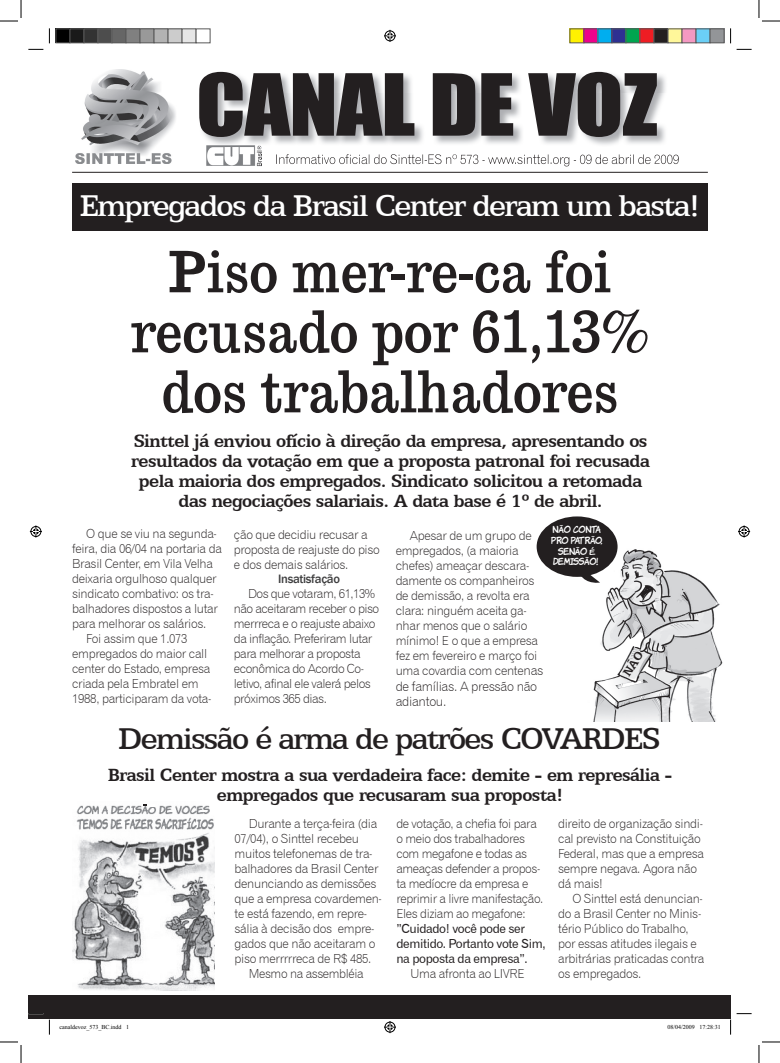
<style>
.page{position:relative;width:780px;height:1063px;background:#fff}
.page>*{position:absolute;margin:0;border:0;box-sizing:border-box;transform-origin:0 0}
.t1{font:79px "Impact";letter-spacing:-.01em;color:#231f20;scale:1.13 1}
.t2{font:60px/60px "Egyptian 710 BT Regular A";letter-spacing:-.025em;color:#231f20;text-align:center}
.t3{font:500 34px "Egyptian 505 BT";letter-spacing:-.05em;color:#fff}
.t4{font:500 34px "Egyptian 505 BT";letter-spacing:-.05em;color:#231f20}
.t5{font:700 20px/20px "Egyptian 505 BT";letter-spacing:-.025em;color:#231f20;text-align:center}
.t6{font:13px/15.6px "Gothic 720 BT Light B";letter-spacing:-.025em;color:#231f20}
.t7{font:12.5px/15px "Gothic 720 BT Light B";letter-spacing:-.025em;color:#231f20}
.t8{font:12.5px/15px "Gothic 720 BT Roman B";letter-spacing:-.03em;color:#231f20}
.t9{font:500 12.5px "Franklin Gothic";letter-spacing:-.025em;color:#3e3e3f}
.t10{font:9px/10.8px "Reverbo Normal";letter-spacing:-.025em;color:#fff;text-align:center}
.t11{font:6px "Times New Roman";color:#000}
.s1{font-size:13px}
</style>
<div class="page">
<div style="left:28px;top:995px;width:702px;height:23px;background:#231f20"></div>
<img style="left:72px;top:805px;width:142px;height:185px">
<img style="left:198px;top:92px;width:420px;height:80px">
<img style="left:618px;top:92px;width:90px;height:112px">
<img style="left:272px;top:154px;width:406px;height:12px">
<img style="left:201px;top:73px;width:465px;height:19px">
<hr style="left:72px;top:172px;width:635px;height:1px;background:#231f20">
<img style="left:76px;top:69px;width:100px;height:94px">
<div style="left:72px;top:183px;width:635px;height:48px;background:#231f20"></div>
<img style="left:593px;top:545px;width:130px;height:176px">
<div style="left:536px;top:516px;width:81px;height:61px;background:#231f20;border-radius:50%"></div>
<svg style="left:579px;top:572px;width:20px;height:13px"></svg>
<svg style="left:143px;top:804px;width:12px;height:3px"></svg>
<img style="left:206px;top:146px;width:55px;height:21px">
<svg style="left:28px;top:49px;width:15px;height:1px"></svg>
<svg style="left:736px;top:49px;width:15px;height:1px"></svg>
<svg style="left:736px;top:1013px;width:15px;height:1px"></svg>
<svg style="left:49px;top:28px;width:1px;height:15px"></svg>
<svg style="left:49px;top:1019px;width:1px;height:15px"></svg>
<svg style="left:0;top:0;width:22px;height:22px"></svg>
<svg style="left:0;top:1041px;width:22px;height:21px"></svg>
<svg style="left:758px;top:0;width:21px;height:22px"></svg>
<svg style="left:758px;top:1041px;width:21px;height:21px"></svg>
<svg style="left:384px;top:30px;width:12px;height:12px"></svg>
<svg style="left:384px;top:1021px;width:12px;height:12px"></svg>
<svg style="left:30px;top:525px;width:12px;height:12px"></svg>
<svg style="left:738px;top:525px;width:11px;height:12px"></svg>
<div style="left:56px;top:29px;width:14px;height:14px;background:#000"></div>
<div style="left:55px;top:28px;width:15px;height:15px;border:1px solid #595959"></div>
<div style="left:70px;top:29px;width:14px;height:14px;background:#1a1a1a"></div>
<div style="left:69px;top:28px;width:15px;height:15px;border:1px solid #595959"></div>
<div style="left:84px;top:29px;width:14px;height:14px;background:#333"></div>
<div style="left:83px;top:28px;width:15px;height:15px;border:1px solid #595959"></div>
<div style="left:98px;top:29px;width:14px;height:14px;background:#4d4d4d"></div>
<div style="left:97px;top:28px;width:15px;height:15px;border:1px solid #595959"></div>
<div style="left:112px;top:29px;width:14px;height:14px;background:#666"></div>
<div style="left:111px;top:28px;width:15px;height:15px;border:1px solid #595959"></div>
<div style="left:126px;top:29px;width:14px;height:14px;background:#808080"></div>
<div style="left:125px;top:28px;width:15px;height:15px;border:1px solid #595959"></div>
<div style="left:140px;top:29px;width:14px;height:14px;background:#999"></div>
<div style="left:139px;top:28px;width:15px;height:15px;border:1px solid #595959"></div>
<div style="left:154px;top:29px;width:14px;height:14px;background:#b3b3b3"></div>
<div style="left:153px;top:28px;width:15px;height:15px;border:1px solid #595959"></div>
<div style="left:168px;top:29px;width:14px;height:14px;background:#ccc"></div>
<div style="left:167px;top:28px;width:15px;height:15px;border:1px solid #595959"></div>
<div style="left:182px;top:29px;width:14px;height:14px;background:#e6e6e6"></div>
<div style="left:181px;top:28px;width:15px;height:15px;border:1px solid #595959"></div>
<div style="left:195px;top:28px;width:15px;height:15px;border:1px solid #595959"></div>
<div style="left:569px;top:29px;width:14px;height:14px;background:#fff101"></div>
<div style="left:569px;top:28px;width:15px;height:15px;border:1px solid #595959"></div>
<div style="left:583px;top:29px;width:14px;height:14px;background:#ed028c"></div>
<div style="left:583px;top:28px;width:15px;height:15px;border:1px solid #595959"></div>
<div style="left:597px;top:29px;width:14px;height:14px;background:#00aeef"></div>
<div style="left:597px;top:28px;width:15px;height:15px;border:1px solid #595959"></div>
<div style="left:611px;top:29px;width:14px;height:14px;background:#2e3092"></div>
<div style="left:611px;top:28px;width:15px;height:15px;border:1px solid #595959"></div>
<div style="left:625px;top:29px;width:14px;height:14px;background:#00a54f"></div>
<div style="left:625px;top:28px;width:15px;height:15px;border:1px solid #595959"></div>
<div style="left:639px;top:29px;width:14px;height:14px;background:#ee1d23"></div>
<div style="left:639px;top:28px;width:15px;height:15px;border:1px solid #595959"></div>
<div style="left:653px;top:29px;width:14px;height:14px;background:#231f20"></div>
<div style="left:653px;top:28px;width:15px;height:15px;border:1px solid #595959"></div>
<div style="left:667px;top:29px;width:14px;height:14px;background:#fff79a"></div>
<div style="left:667px;top:28px;width:15px;height:15px;border:1px solid #595959"></div>
<div style="left:681px;top:29px;width:14px;height:14px;background:#f499c2"></div>
<div style="left:681px;top:28px;width:15px;height:15px;border:1px solid #595959"></div>
<div style="left:695px;top:29px;width:14px;height:14px;background:#6bcff6"></div>
<div style="left:695px;top:28px;width:15px;height:15px;border:1px solid #595959"></div>
<div style="left:709px;top:29px;width:14px;height:14px;background:#939598"></div>
<div style="left:709px;top:28px;width:15px;height:15px;border:1px solid #595959"></div>
<svg style="left:622px;top:650px;width:21px;height:26px"></svg>
<h1 class="t1" style="left:196px;top:43px;width:410px">CANAL DE VOZ</h1>
<h3 class="t3" style="left:80px;top:186px;width:621px">Empregados da Brasil Center deram um basta!</h3>
<h2 class="t2" style="left:130px;top:240px;width:521px">Piso mer-re-ca foi recusado por 61,13% dos trabalhadores</h2>
<p class="t5" style="left:131px;top:430px;width:519px">Sinttel já enviou ofício à direção da empresa, apresentando os resultados da votação em que a proposta patronal foi recusada pela maioria dos empregados. Sindicato solicitou a retomada das negociações salariais. A data base é 1º de abril.</p>
<p class="t7" style="left:86px;top:526px;width:132px">O que se viu na segunda-</p>
<p class="t7" style="left:72px;top:541px;width:151px">feira, dia 06/04 na portaria da</p>
<p class="t7" style="left:72px;top:556px;width:142px">Brasil Center, em Vila Velha</p>
<p class="t7" style="left:72px;top:571px;width:146px">deixaria orgulhoso qualquer</p>
<p class="t7" style="left:72px;top:586px;width:143px">sindicato combativo: os tra-</p>
<p class="t7" style="left:72px;top:601px;width:147px">balhadores dispostos a lutar</p>
<p class="t7" style="left:72px;top:616px;width:136px">para melhorar os salários.</p>
<p class="t7" style="left:86px;top:631px;width:103px">Foi assim que 1.073</p>
<p class="t7" style="left:72px;top:646px;width:136px">empregados do maior call</p>
<p class="t7" style="left:72px;top:661px;width:140px">center do Estado, empresa</p>
<p class="t7" style="left:72px;top:676px;width:128px">criada pela Embratel em</p>
<p class="t7" style="left:72px;top:691px;width:141px">1988, participaram da vota-</p>
<p class="t10" style="left:551px;top:523px;width:53px">NÃO CONTA<br>PRO PATRÃO,<br>SENÃO É<br>DEMISSÃO!</p>
<p class="t7" style="left:234px;top:527px;width:147px">ção que decidiu recusar a proposta de reajuste do piso e dos demais salários.</p>
<p class="t9" style="left:278px;top:571px;width:63px">Insatisfação</p>
<p class="t7" style="left:234px;top:586px;width:147px;text-indent:14px">Dos que votaram, 61,13% não aceitaram receber o piso merrreca e o reajuste abaixo da inflação. Preferiram lutar para melhorar a proposta econômica do Acordo Co&shy;letivo, afinal ele valerá pelos próximos 365 dias.</p>
<p class="t7" style="left:395px;top:527px;width:149px;text-indent:14px">Apesar de um grupo de empregados, (a maioria chefes) ameaçar descara&shy;damente os companheiros de demissão, a revolta era clara: ninguém aceita ga&shy;nhar menos que o salário mínimo! E o que a empresa fez em fevereiro e março foi uma covardia com cente<span class="s1">nas</span></p>
<p class="t6" style="left:395px;top:678px;width:143px">de famílias. A pressão não adiantou.</p>
<h3 class="t4" style="left:118px;top:719px;width:543px">Demissão é arma de patrões COVARDES</h3>
<h3 class="t5" style="left:108px;top:764px;width:565px">Brasil Center mostra a sua verdadeira face: demite - em represália - empregados que recusaram sua proposta!</h3>
<p class="t7" style="left:248px;top:816px;width:130px">Durante a terça-feira (dia</p>
<p class="t7" style="left:234px;top:831px;width:126px">07/04), o Sinttel recebeu</p>
<p class="t7" style="left:234px;top:846px;width:139px">muitos telefonemas de tra-</p>
<p class="t7" style="left:234px;top:861px;width:145px">balhadores da Brasil Center</p>
<p class="t7" style="left:234px;top:876px;width:143px">denunciando as demissões</p>
<p class="t7" style="left:234px;top:891px;width:149px">que a empresa covardemen-</p>
<p class="t7" style="left:234px;top:906px;width:134px">te está fazendo, em repre-</p>
<p class="t7" style="left:234px;top:921px;width:141px">sália à decisão dos empre-</p>
<p class="t7" style="left:234px;top:936px;width:142px">gados que não aceitaram o</p>
<p class="t7" style="left:234px;top:951px;width:138px">piso merrrrreca de R$ 485.</p>
<p class="t7" style="left:248px;top:966px;width:116px">Mesmo na assembléia</p>
<p class="t7" style="left:396px;top:816px;width:148px">de votação, a chefia foi para o meio dos trabalhadores com megafone e todas as ameaças defender a propos&shy;ta medíocre da empresa e reprimir a livre manifestação.<br>Eles diziam ao megafone:</p>
<p class="t8" style="left:396px;top:921px;width:151px">”Cuidado! você pode ser demitido. Portanto vote Sim, na poposta da empresa”.</p>
<p class="t7" style="left:410px;top:966px;width:116px">Uma afronta ao LIVRE</p>
<p class="t7" style="left:557px;top:816px;width:147px">direito de organização sindi&shy;cal previsto na Constituição<br>Federal, mas que a empresa sempre negava. Agora não dá mais!</p>
<p class="t7" style="left:557px;top:891px;width:148px;text-indent:14px">O Sinttel está denuncian&shy;do a Brasil Center no Minis&shy;tério Público do Trabalho, por essas atitudes ilegais e arbitrárias praticadas contra os empregados.</p>
<p class="t11" style="left:59px;top:1022px;width:71px">canaldevoz_573_BC.indd 1</p>
<p class="t11" style="left:667px;top:1022px;width:55px">08/04/2009 17:28:31</p>
</div>
